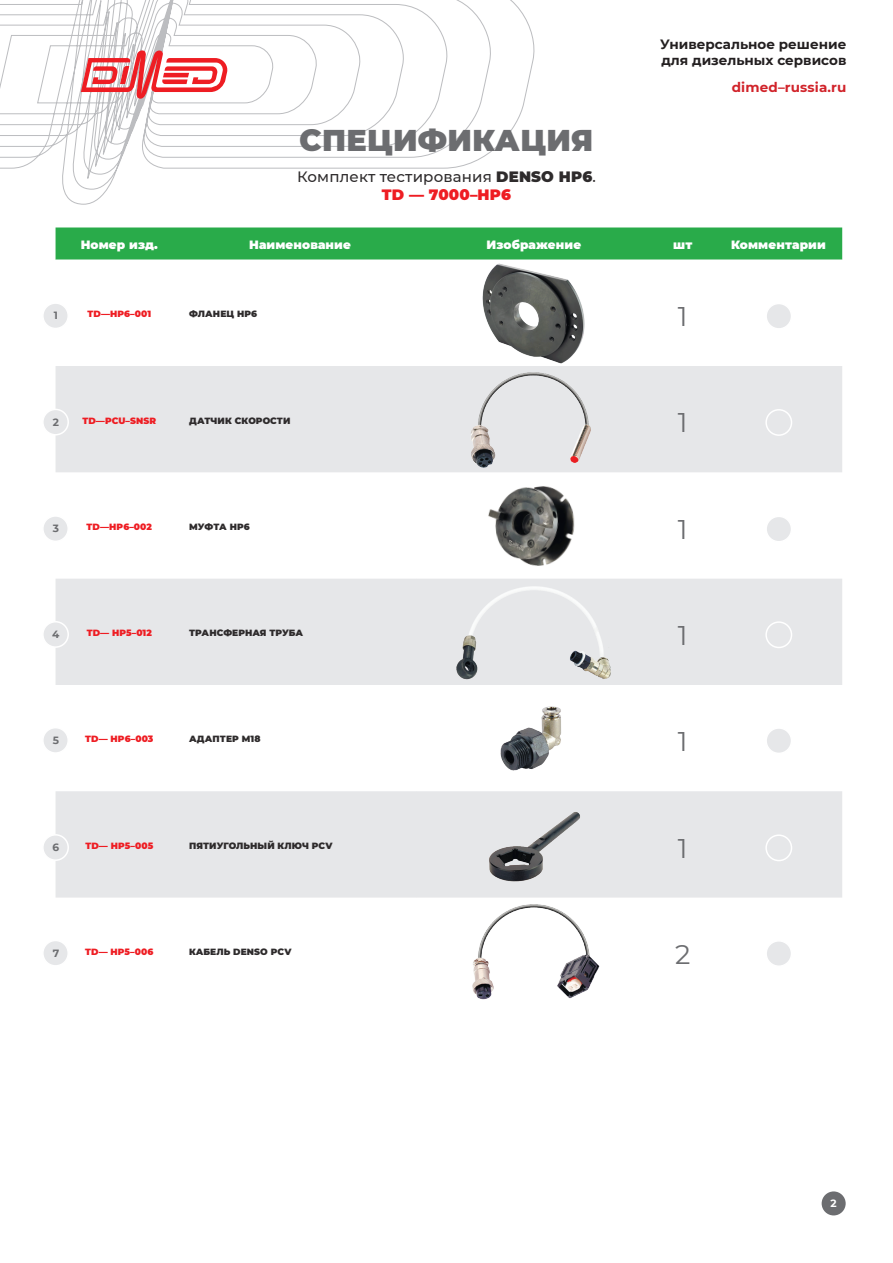
<style>
.page{position:relative;width:893px;height:1263px;background:#fff}
.page>*{position:absolute;margin:0;border:0;box-sizing:border-box;transform-origin:0 0}
.t1{font:900 30px "Montserrat";letter-spacing:.01em;color:#6c6d70}
.t2{font:27px "Montserrat";color:#6c6d70}
.t3{font:500 15px/18px "Montserrat";letter-spacing:.01em;color:#2e2b2c;text-align:center}
.t4{font:700 13.5px/16.2px "Montserrat";color:#231f20}
.t5{font:700 13.5px "Montserrat";letter-spacing:.01em;color:#d1232a}
.t6{font:900 12px "Montserrat";letter-spacing:.01em;color:#fff}
.t7{font:700 10.5px "Montserrat";color:#6c6d70}
.t8{font:700 10.5px "Montserrat";color:#fff}
.t9{font:900 9px "Montserrat";letter-spacing:.01em;color:#2e2b2c}
.t10{font:900 9px "Montserrat";letter-spacing:.01em;color:#ee1d23}
.s1{font-weight:900}
.s2{font-weight:900;color:#ee1d23}
</style>
<div class="page">
<svg style="left:0;top:0;width:535px;height:204px"></svg>
<svg style="left:81px;top:50px;width:147px;height:49px"></svg>
<div style="left:56px;top:227px;width:786px;height:33px;background:#29ab4a"></div>
<svg style="left:56px;top:366px;width:786px;height:531px;fill:#e6e7e9"></svg>
<svg style="left:417px;top:579px;width:425px;height:318px;fill:#e6e7e9"></svg>
<div style="left:43px;top:303px;width:25px;height:25px;background:#e6e7e9;border-radius:50%"></div>
<div style="left:42px;top:302px;width:27px;height:27px;border:2px solid #fff;border-radius:50%"></div>
<div style="left:43px;top:409px;width:25px;height:26px;background:#e6e7e9;border-radius:50%"></div>
<div style="left:42px;top:409px;width:27px;height:26px;border:2px solid #fff;border-radius:50%"></div>
<div style="left:43px;top:516px;width:25px;height:25px;background:#e6e7e9;border-radius:50%"></div>
<div style="left:42px;top:515px;width:27px;height:27px;border:2px solid #fff;border-radius:50%"></div>
<div style="left:43px;top:622px;width:25px;height:25px;background:#e6e7e9;border-radius:50%"></div>
<div style="left:42px;top:621px;width:27px;height:27px;border:2px solid #fff;border-radius:50%"></div>
<div style="left:43px;top:728px;width:25px;height:25px;background:#e6e7e9;border-radius:50%"></div>
<div style="left:42px;top:727px;width:27px;height:27px;border:2px solid #fff;border-radius:50%"></div>
<div style="left:43px;top:835px;width:25px;height:25px;background:#e6e7e9;border-radius:50%"></div>
<div style="left:42px;top:834px;width:27px;height:27px;border:2px solid #fff;border-radius:50%"></div>
<div style="left:43px;top:940px;width:25px;height:26px;background:#e6e7e9;border-radius:50%"></div>
<div style="left:42px;top:940px;width:27px;height:26px;border:2px solid #fff;border-radius:50%"></div>
<div style="left:766px;top:410px;width:25px;height:25px;background:#e6e7e9;border-radius:50%"></div>
<div style="left:765px;top:409px;width:27px;height:27px;border:2px solid #fff;border-radius:50%"></div>
<div style="left:766px;top:303px;width:25px;height:26px;background:#e6e7e9;border-radius:50%"></div>
<div style="left:765px;top:303px;width:27px;height:27px;border:2px solid #fff;border-radius:50%"></div>
<div style="left:766px;top:516px;width:25px;height:26px;background:#e6e7e9;border-radius:50%"></div>
<div style="left:765px;top:516px;width:27px;height:26px;border:2px solid #fff;border-radius:50%"></div>
<div style="left:766px;top:728px;width:25px;height:25px;background:#e6e7e9;border-radius:50%"></div>
<div style="left:765px;top:727px;width:27px;height:27px;border:2px solid #fff;border-radius:50%"></div>
<div style="left:766px;top:941px;width:25px;height:25px;background:#e6e7e9;border-radius:50%"></div>
<div style="left:765px;top:940px;width:27px;height:27px;border:2px solid #fff;border-radius:50%"></div>
<div style="left:766px;top:622px;width:25px;height:25px;background:#e6e7e9;border-radius:50%"></div>
<div style="left:765px;top:621px;width:27px;height:27px;border:2px solid #fff;border-radius:50%"></div>
<div style="left:766px;top:835px;width:25px;height:25px;background:#e6e7e9;border-radius:50%"></div>
<div style="left:765px;top:834px;width:27px;height:27px;border:2px solid #fff;border-radius:50%"></div>
<div style="left:822px;top:1191px;width:24px;height:24px;background:#6c6d70;border-radius:50%"></div>
<img style="left:460px;top:344px;width:148px;height:148px;border-radius:74px">
<img style="left:468px;top:248px;width:132px;height:132px;border-radius:66px">
<img style="left:434px;top:536px;width:199px;height:199px;border-radius:100px">
<img style="left:469px;top:464px;width:129px;height:125px">
<img style="left:469px;top:777px;width:130px;height:131px;border-radius:65px">
<img style="left:463px;top:662px;width:142px;height:142px;border-radius:71px">
<img style="left:459px;top:876px;width:149px;height:149px;border-radius:74px">
<p class="t7" style="left:54px;top:308px;width:6px">1</p>
<p class="t1" style="left:300px;top:118px;width:295px">СПЕЦИФИКАЦИЯ</p>
<p class="t3" style="left:297px;top:167px;width:300px">Комплект тестирования <span class="s1">DENSO HP6</span>.<br><span class="s2">TD — 7000–HP6</span></p>
<h3 class="t4" style="left:660px;top:35px;width:188px">Универсальное решение для дизельных сервисов</h3>
<h3 class="t5" style="left:732px;top:77px;width:116px">dimed–russia.ru</h3>
<p class="t6" style="left:81px;top:236px;width:79px">Номер изд.</p>
<p class="t6" style="left:249px;top:236px;width:103px">Наименование</p>
<p class="t6" style="left:487px;top:236px;width:96px">Изображение</p>
<p class="t6" style="left:673px;top:236px;width:21px">шт</p>
<p class="t6" style="left:731px;top:236px;width:96px">Комментарии</p>
<p class="t10" style="left:88px;top:307px;width:65px">TD—HP6–001</p>
<p class="t9" style="left:189px;top:307px;width:70px">ФЛАНЕЦ HP6</p>
<p class="t2" style="left:678px;top:298px;width:11px">1</p>
<p class="t7" style="left:53px;top:414px;width:8px">2</p>
<p class="t10" style="left:82px;top:414px;width:75px">TD—PCU–SNSR</p>
<p class="t9" style="left:189px;top:414px;width:103px">ДАТЧИК СКОРОСТИ</p>
<p class="t2" style="left:678px;top:404px;width:11px">1</p>
<p class="t7" style="left:53px;top:521px;width:8px">3</p>
<p class="t10" style="left:87px;top:520px;width:67px">TD—HP6–002</p>
<p class="t9" style="left:189px;top:520px;width:62px">МУФТА HP6</p>
<p class="t2" style="left:678px;top:510px;width:11px">1</p>
<p class="t7" style="left:52px;top:627px;width:9px">4</p>
<p class="t10" style="left:87px;top:626px;width:67px">TD— HP5–012</p>
<p class="t9" style="left:189px;top:626px;width:116px">ТРАНСФЕРНАЯ ТРУБА</p>
<p class="t2" style="left:678px;top:617px;width:11px">1</p>
<p class="t7" style="left:53px;top:733px;width:8px">5</p>
<p class="t10" style="left:85px;top:732px;width:70px">TD— HP6–003</p>
<p class="t9" style="left:189px;top:732px;width:73px">АДАПТЕР M18</p>
<p class="t2" style="left:678px;top:723px;width:11px">1</p>
<p class="t7" style="left:53px;top:840px;width:8px">6</p>
<p class="t10" style="left:85px;top:839px;width:69px">TD— HP5–005</p>
<p class="t9" style="left:189px;top:839px;width:145px">ПЯТИУГОЛЬНЫЙ КЛЮЧ PCV</p>
<p class="t2" style="left:678px;top:829px;width:11px">1</p>
<p class="t7" style="left:53px;top:945px;width:8px">7</p>
<p class="t10" style="left:85px;top:945px;width:70px">TD— HP5–006</p>
<p class="t9" style="left:189px;top:945px;width:104px">КАБЕЛЬ DENSO PCV</p>
<p class="t2" style="left:675px;top:936px;width:17px">2</p>
<p class="t8" style="left:830px;top:1196px;width:8px">2</p>
</div>
